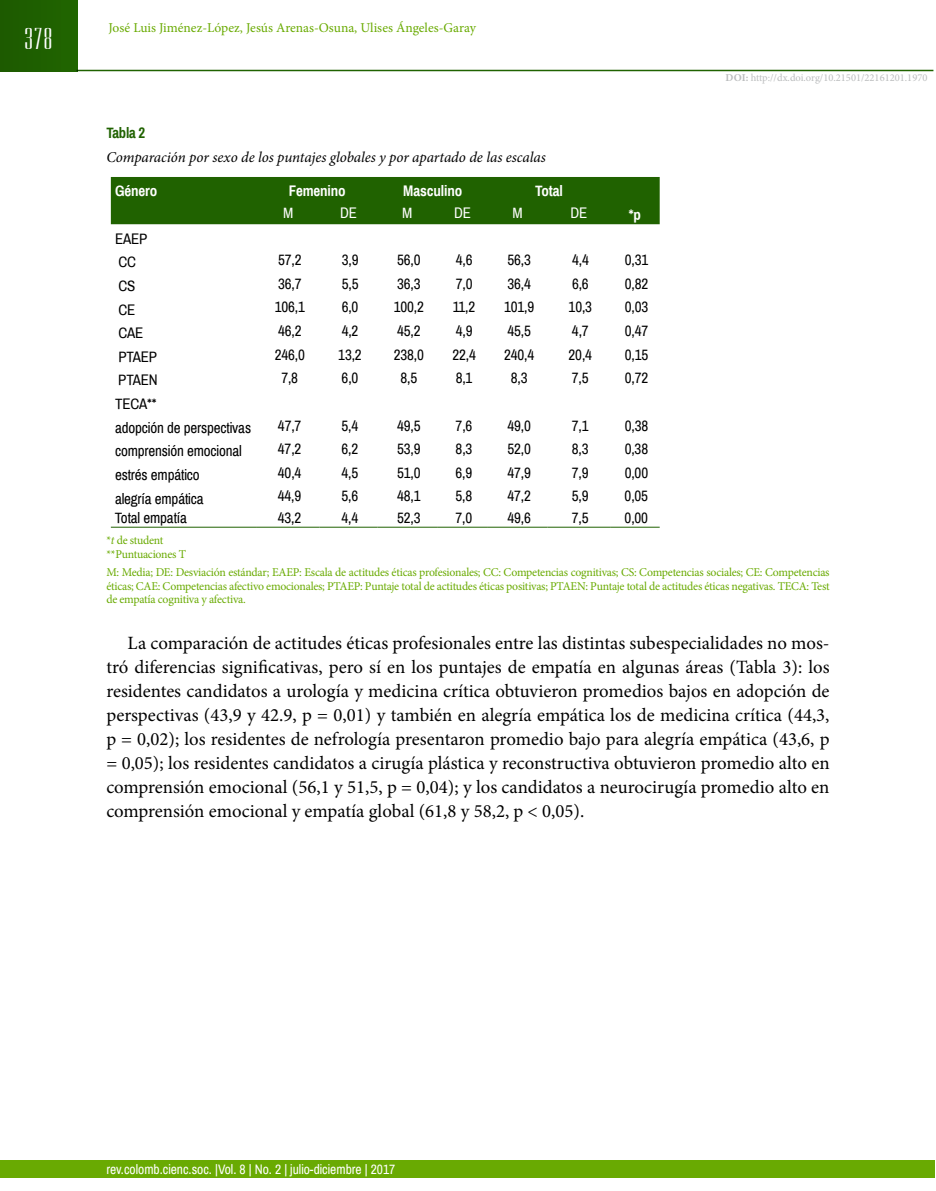
<style>
.page{position:relative;width:936px;height:1191px;background:#fff}
.page>*{position:absolute;margin:0;border:0;box-sizing:border-box;transform-origin:0 0}
.t1{font:30px "Expel Extended Normal";color:#fff}
.t2{font:18.75px/24px "Minion Pro";color:#000;text-align:justify}
.t3{font:15px/23.7px "Archivo Narrow";letter-spacing:-.01em;color:#000}
.t4{font:italic 15px "Minion Pro";letter-spacing:-.005em;color:#000}
.t5{font:700 15px "Archivo Narrow";letter-spacing:-.01em;color:#fff}
.t6{font:15px "Archivo Narrow";color:#fff}
.t7{font:700 15px "Archivo Narrow";letter-spacing:-.02em;color:#206200}
.t8{font:13.5px "Minion Pro";letter-spacing:-.005em;color:#69aa02}
.t9{font:13.5px "Archivo Narrow";color:#fff}
.t10{font:12px/13.8px "Minion Pro";letter-spacing:-.02em;color:#69aa02}
.t11{font:10.5px "Minion Pro";color:#bbbdbe}
.s1{font-weight:700}
.s2{font-style:italic}
</style>
<div class="page">
<div style="left:0;top:1160px;width:934px;height:18px;background:#69aa02"></div>
<hr style="left:77px;top:70px;width:856px;height:1px;background:#206200">
<div style="left:0;top:0;width:78px;height:71px;background:#1e5f00"></div>
<div style="left:111px;top:177px;width:548px;height:47px;background:#206200"></div>
<hr style="left:111px;top:527px;width:146px;height:1px;background:#206200">
<hr style="left:257px;top:527px;width:62px;height:1px;background:#206200">
<hr style="left:319px;top:527px;width:58px;height:1px;background:#206200">
<hr style="left:377px;top:527px;width:60px;height:1px;background:#206200">
<hr style="left:437px;top:527px;width:51px;height:1px;background:#206200">
<hr style="left:488px;top:527px;width:59px;height:1px;background:#206200">
<hr style="left:547px;top:527px;width:63px;height:1px;background:#206200">
<hr style="left:610px;top:527px;width:49px;height:1px;background:#206200">
<h1 class="t1" style="left:24px;top:22px;width:31px">378</h1>
<p class="t8" style="left:108px;top:18px;width:369px">José Luis Jiménez-López, Jesús Arenas-Osuna, Ulises Ángeles-Garay</p>
<p class="t7" style="left:106px;top:124px;width:40px">Tabla 2</p>
<p class="t4" style="left:106px;top:147px;width:441px">Comparación por sexo de los puntajes globales y por apartado de las escalas</p>
<p class="t5" style="left:115px;top:182px;width:44px">Género</p>
<p class="t5" style="left:289px;top:182px;width:59px">Femenino</p>
<p class="t5" style="left:403px;top:182px;width:60px">Masculino</p>
<p class="t5" style="left:535px;top:182px;width:29px">Total</p>
<p class="t6" style="left:283px;top:203px;width:12px">M</p>
<p class="t6" style="left:340px;top:203px;width:18px">DE</p>
<p class="t6" style="left:402px;top:203px;width:12px">M</p>
<p class="t6" style="left:454px;top:203px;width:18px">DE</p>
<p class="t6" style="left:512px;top:203px;width:12px">M</p>
<p class="t6" style="left:570px;top:203px;width:18px">DE</p>
<p class="t5" style="left:628px;top:206px;width:14px">*p</p>
<p class="t3" style="left:115px;top:227px;width:34px">EAEP<br>CC</p>
<p class="t3" style="left:278px;top:248px;width:25px">57,2</p>
<p class="t3" style="left:342px;top:248px;width:18px">3,9</p>
<p class="t3" style="left:397px;top:248px;width:25px">56,0</p>
<p class="t3" style="left:455px;top:248px;width:18px">4,6</p>
<p class="t3" style="left:507px;top:248px;width:25px">56,3</p>
<p class="t3" style="left:572px;top:248px;width:18px">4,4</p>
<p class="t3" style="left:624px;top:248px;width:25px">0,31</p>
<p class="t3" style="left:118px;top:274px;width:18px">CS</p>
<p class="t3" style="left:278px;top:272px;width:25px">36,7</p>
<p class="t3" style="left:342px;top:272px;width:18px">5,5</p>
<p class="t3" style="left:397px;top:272px;width:25px">36,3</p>
<p class="t3" style="left:455px;top:272px;width:18px">7,0</p>
<p class="t3" style="left:507px;top:272px;width:25px">36,4</p>
<p class="t3" style="left:572px;top:272px;width:18px">6,6</p>
<p class="t3" style="left:624px;top:272px;width:25px">0,82</p>
<p class="t3" style="left:118px;top:298px;width:18px">CE</p>
<p class="t3" style="left:275px;top:296px;width:32px">106,1</p>
<p class="t3" style="left:341px;top:296px;width:18px">6,0</p>
<p class="t3" style="left:394px;top:296px;width:32px">100,2</p>
<p class="t3" style="left:453px;top:296px;width:24px">11,2</p>
<p class="t3" style="left:504px;top:296px;width:32px">101,9</p>
<p class="t3" style="left:568px;top:296px;width:25px">10,3</p>
<p class="t3" style="left:624px;top:296px;width:25px">0,03</p>
<p class="t3" style="left:118px;top:321px;width:26px">CAE</p>
<p class="t3" style="left:278px;top:319px;width:25px">46,2</p>
<p class="t3" style="left:341px;top:319px;width:18px">4,2</p>
<p class="t3" style="left:397px;top:319px;width:25px">45,2</p>
<p class="t3" style="left:455px;top:319px;width:18px">4,9</p>
<p class="t3" style="left:507px;top:319px;width:25px">45,5</p>
<p class="t3" style="left:572px;top:319px;width:18px">4,7</p>
<p class="t3" style="left:624px;top:319px;width:25px">0,47</p>
<p class="t3" style="left:118px;top:345px;width:40px">PTAEP</p>
<p class="t3" style="left:275px;top:343px;width:32px">246,0</p>
<p class="t3" style="left:338px;top:343px;width:25px">13,2</p>
<p class="t3" style="left:394px;top:343px;width:32px">238,0</p>
<p class="t3" style="left:452px;top:343px;width:25px">22,4</p>
<p class="t3" style="left:504px;top:343px;width:32px">240,4</p>
<p class="t3" style="left:568px;top:343px;width:25px">20,4</p>
<p class="t3" style="left:624px;top:343px;width:25px">0,15</p>
<p class="t3" style="left:118px;top:369px;width:41px">PTAEN</p>
<p class="t3" style="left:281px;top:366px;width:18px">7,8</p>
<p class="t3" style="left:341px;top:366px;width:18px">6,0</p>
<p class="t3" style="left:400px;top:366px;width:18px">8,5</p>
<p class="t3" style="left:455px;top:366px;width:18px">8,1</p>
<p class="t3" style="left:511px;top:366px;width:18px">8,3</p>
<p class="t3" style="left:572px;top:366px;width:18px">7,5</p>
<p class="t3" style="left:624px;top:366px;width:25px">0,72</p>
<p class="t3" style="left:115px;top:392px;width:138px">TECA**<br>adopción de perspectivas</p>
<p class="t3" style="left:278px;top:414px;width:25px">47,7</p>
<p class="t3" style="left:341px;top:414px;width:18px">5,4</p>
<p class="t3" style="left:397px;top:414px;width:25px">49,5</p>
<p class="t3" style="left:455px;top:414px;width:18px">7,6</p>
<p class="t3" style="left:507px;top:414px;width:25px">49,0</p>
<p class="t3" style="left:572px;top:414px;width:18px">7,1</p>
<p class="t3" style="left:624px;top:414px;width:25px">0,38</p>
<p class="t11" style="left:725px;top:70px;width:203px"><span class="s1">DOI:</span> http://dx.doi.org/10.21501/22161201.1970</p>
<p class="t3" style="left:115px;top:439px;width:128px">comprensión emocional</p>
<p class="t3" style="left:278px;top:437px;width:25px">47,2</p>
<p class="t3" style="left:341px;top:437px;width:18px">6,2</p>
<p class="t3" style="left:397px;top:437px;width:25px">53,9</p>
<p class="t3" style="left:455px;top:437px;width:18px">8,3</p>
<p class="t3" style="left:507px;top:437px;width:25px">52,0</p>
<p class="t3" style="left:572px;top:437px;width:18px">8,3</p>
<p class="t3" style="left:624px;top:437px;width:25px">0,38</p>
<p class="t3" style="left:115px;top:463px;width:86px">estrés empático</p>
<p class="t3" style="left:278px;top:461px;width:25px">40,4</p>
<p class="t3" style="left:341px;top:461px;width:18px">4,5</p>
<p class="t3" style="left:397px;top:461px;width:25px">51,0</p>
<p class="t3" style="left:455px;top:461px;width:18px">6,9</p>
<p class="t3" style="left:507px;top:461px;width:25px">47,9</p>
<p class="t3" style="left:572px;top:461px;width:18px">7,9</p>
<p class="t3" style="left:624px;top:461px;width:25px">0,00</p>
<p class="t3" style="left:115px;top:487px;width:90px">alegría empática</p>
<p class="t3" style="left:278px;top:485px;width:25px">44,9</p>
<p class="t3" style="left:341px;top:485px;width:18px">5,6</p>
<p class="t3" style="left:397px;top:485px;width:25px">48,1</p>
<p class="t3" style="left:455px;top:485px;width:18px">5,8</p>
<p class="t3" style="left:507px;top:485px;width:25px">47,2</p>
<p class="t3" style="left:572px;top:485px;width:18px">5,9</p>
<p class="t3" style="left:624px;top:485px;width:25px">0,05</p>
<p class="t3" style="left:115px;top:506px;width:74px">Total empatía</p>
<p class="t3" style="left:278px;top:506px;width:25px">43,2</p>
<p class="t3" style="left:341px;top:506px;width:18px">4,4</p>
<p class="t3" style="left:397px;top:506px;width:25px">52,3</p>
<p class="t3" style="left:455px;top:506px;width:18px">7,0</p>
<p class="t3" style="left:507px;top:506px;width:25px">49,6</p>
<p class="t3" style="left:572px;top:506px;width:18px">7,5</p>
<p class="t3" style="left:624px;top:506px;width:25px">0,00</p>
<p class="t10" style="left:106px;top:533px;width:81px">*<span class="s2">t</span> de student **Puntuaciones T</p>
<p class="t10" style="left:106px;top:565px;width:724px;text-align:justify">M: Media; DE: Desviación estándar; EAEP: Escala de actitudes éticas profesionales; CC: Competencias cognitivas; CS: Competencias sociales; CE: Competencias éticas; CAE: Competencias afectivo emocionales; PTAEP: Puntaje total de actitudes éticas positivas; PTAEN: Puntaje total de actitudes éticas negativas. TECA: Test de empatía cognitiva y afectiva.</p>
<p class="t2" style="left:106px;top:631px;width:724px;text-indent:21px">La comparación de actitudes éticas profesionales entre las distintas subespecialidades no mos&shy;tró diferencias significativas, pero sí en los puntajes de empatía en algunas áreas (Tabla 3): los residentes candidatos a urología y medicina crítica obtuvieron promedios bajos en adopción de perspectivas (43,9 y 42.9, p = 0,01) y también en alegría empática los de medicina crítica (44,3, p = 0,02); los residentes de nefrología presentaron promedio bajo para alegría empática (43,6, p = 0,05); los residentes candidatos a cirugía plástica y reconstructiva obtuvieron promedio alto en comprensión emocional (56,1 y 51,5, p = 0,04); y los candidatos a neurocirugía promedio alto en comprensión emocional y empatía global (61,8 y 58,2, p &lt; 0,05).</p>
<p class="t9" style="left:106px;top:1160px;width:290px">rev.colomb.cienc.soc. |Vol. 8 | No. 2 | julio-diciembre | 2017</p>
</div>
